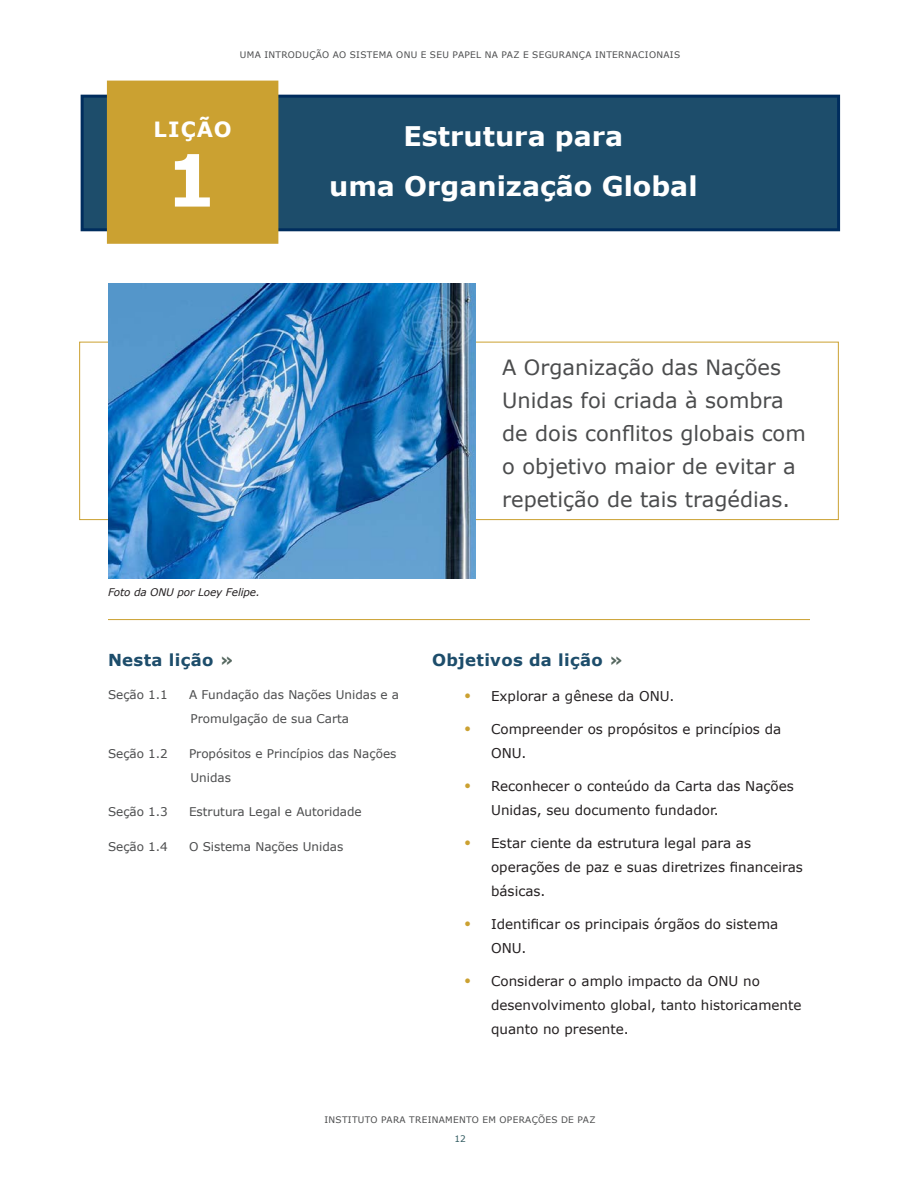
<style>
.page{position:relative;width:918px;height:1188px;background:#fff}
.page>*{position:absolute;margin:0;border:0;box-sizing:border-box;transform-origin:0 0}
.LN_Lesson_Number{font:700 72px "Verdana";color:#fff}
.LT_LessonTitle{font:700 27px "Verdana";color:#fff}
.LI_LessonIntro{font:21px/33px "Verdana";color:#4b4c4d}
.t1{font:700 21px "Verdana";letter-spacing:.045em;color:#fff}
.t2{font:700 16.5px "Verdana";letter-spacing:.02em;color:#1d4d6b}
.t3{font:13.5px/24px "Verdana";color:#231f20}
.t4{font:12px/24px "Verdana";color:#4b4c4d}
.IC_ImageCaption{font:italic 10.5px "Verdana";letter-spacing:-.01em;color:#231f20}
.t5{font:9px "Verdana";letter-spacing:.035em;color:#4b4c4d}
.t6{font:9px "Verdana";color:#305a60}
.s1{color:#566860}
.s2{font-family:"Georgia";font-size:18px;color:#cba131}
</style>
<div class="page">
<hr style="left:108px;top:619px;width:702px;height:1px;background:#cba131">
<div style="left:81px;top:95px;width:759px;height:136px;background:#1d4d6b;border:3px solid #002d5e"></div>
<div style="left:107px;top:81px;width:171px;height:163px;background:#cba131"></div>
<img style="left:108px;top:284px;width:367px;height:295px">
<p class="t5" style="left:240px;top:48px;width:442px">UMA INTRODUÇÃO AO SISTEMA ONU E SEU PAPEL NA PAZ E SEGURANÇA INTERNACIONAIS</p>
<h3 class="t1" style="left:154px;top:115px;width:80px">LIÇÃO</h3>
<p class="LN_Lesson_Number" style="left:166px;top:129px;width:53px">1</p>
<p class="LT_LessonTitle" style="left:403px;top:117px;width:221px">Estrutura para</p>
<p class="LT_LessonTitle" style="left:329px;top:167px;width:370px">uma Organização Global</p>
<p class="LI_LessonIntro" style="left:502px;top:350px;width:305px">A Organização das Nações<br>Unidas foi criada à sombra de dois conflitos globais com o objetivo maior de evitar a repetição de tais tragédias.</p>
<p class="IC_ImageCaption" style="left:108px;top:585px;width:153px">Foto da ONU por Loey Felipe.</p>
<p class="t2" style="left:108px;top:648px;width:127px">Nesta lição <span class="s1">»</span></p>
<p class="t2" style="left:432px;top:648px;width:193px">Objetivos da lição <span class="s1">»</span></p>
<p class="t4" style="left:108px;top:683px;width:61px">Seção 1.1</p>
<p class="t4" style="left:189px;top:683px;width:212px">A Fundação das Nações Unidas e a<br>Promulgação de sua Carta</p>
<p class="t4" style="left:108px;top:741px;width:61px">Seção 1.2</p>
<p class="t4" style="left:189px;top:741px;width:209px">Propósitos e Princípios das Nações<br>Unidas</p>
<p class="t4" style="left:108px;top:800px;width:61px">Seção 1.3</p>
<p class="t4" style="left:189px;top:800px;width:174px">Estrutura Legal e Autoridade</p>
<p class="t4" style="left:108px;top:834px;width:61px">Seção 1.4</p>
<p class="t4" style="left:189px;top:834px;width:156px">O Sistema Nações Unidas</p>
<p class="t3" style="left:464px;top:684px;width:212px"><span class="s2">•</span> Explorar a gênese da ONU.</p>
<p class="t3" style="left:491px;top:717px;width:292px;text-indent:-27px"><span class="s2">•</span> Compreender os propósitos e princípios da<br>ONU.</p>
<p class="t3" style="left:491px;top:774px;width:304px;text-indent:-27px"><span class="s2">•</span> Reconhecer o conteúdo da Carta das Nações<br>Unidas, seu documento fundador.</p>
<p class="t3" style="left:491px;top:831px;width:313px;text-indent:-27px"><span class="s2">•</span> Estar ciente da estrutura legal para as operações de paz e suas diretrizes financeiras básicas.</p>
<p class="t3" style="left:491px;top:912px;width:289px;text-indent:-27px"><span class="s2">•</span> Identificar os principais órgãos do sistema<br>ONU.</p>
<p class="t3" style="left:491px;top:969px;width:312px;text-indent:-27px"><span class="s2">•</span> Considerar o amplo impacto da ONU no desenvolvimento global, tanto historicamente quanto no presente.</p>
<p class="t5" style="left:324px;top:1113px;width:273px">INSTITUTO PARA TREINAMENTO EM OPERAÇÕES DE PAZ</p>
<p class="t6" style="left:454px;top:1132px;width:13px">12</p>
</div>
